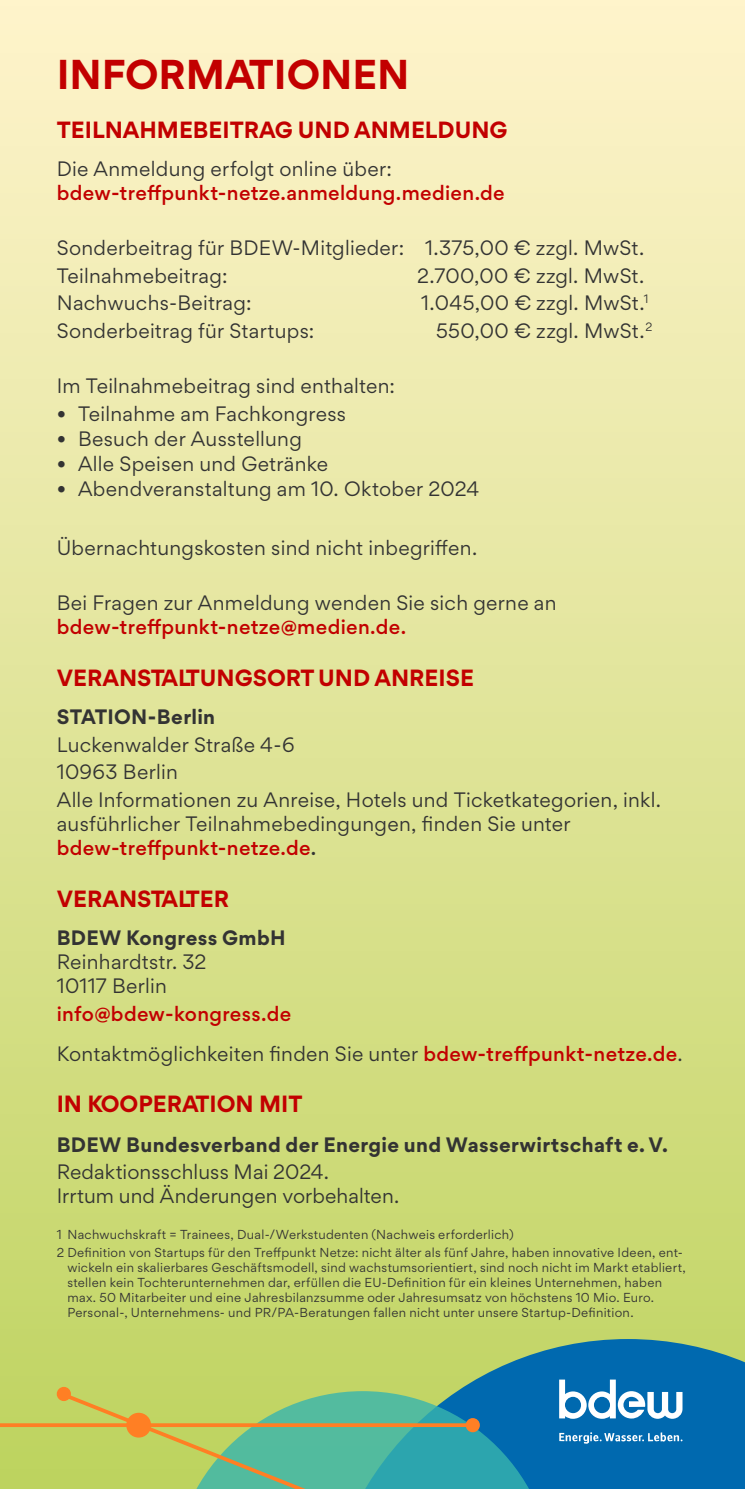
<style>
.page{position:relative;width:745px;height:1489px;background:#fff}
.page>*{position:absolute;margin:0;border:0;box-sizing:border-box;transform-origin:0 0}
.t1{font:700 40px "Gordita";color:#c20000}
.t2{font:700 22.5px "Gordita";color:#c20000}
.t3{font:20px/27.5px "Gordita";letter-spacing:.015em;color:#333}
.t4{font:500 20px/39.2px "Gordita";letter-spacing:.015em;color:#c20000}
.t5{font:700 20px "Gordita";letter-spacing:.015em;color:#333}
.t6{font:12.5px/15px "Gordita";letter-spacing:.025em;color:#333}
.s1{font-weight:500;color:#c20000}
.s2{font-weight:500}
.s3{font-weight:400;color:#333}
</style>
<div class="page">
<div style="left:0;top:0;width:744px;height:1488px;background:linear-gradient(to bottom,#fff4cd,#bfd360)"></div>
<svg style="left:322px;top:1338px;width:422px;height:150px;fill:#0069af"></svg>
<svg style="left:646px;top:1431px;width:36px;height:12px"></svg>
<svg style="left:558px;top:1379px;width:124px;height:39px"></svg>
<hr style="left:0;top:1423px;width:473px;height:3px;background:#ff7f24">
<div style="left:57px;top:1386px;width:14px;height:14px;border:2px solid #ff7f24;border-radius:50%"></div>
<svg style="left:59px;top:1389px;width:587px;height:99px"></svg>
<div style="left:127px;top:1413px;width:23px;height:23px;background:#ff7f24;border-radius:50%"></div>
<div style="left:126px;top:1412px;width:25px;height:25px;border:2px solid #ff7f24;border-radius:50%"></div>
<h1 class="t1" style="left:57px;top:45px;width:354px">INFORMATIONEN</h1>
<p class="t2" style="left:57px;top:113px;width:452px">TEILNAHMEBEITRAG UND ANMELDUNG</p>
<p class="t3" style="left:57px;top:155px;width:336px">Die Anmeldung erfolgt online über:</p>
<p class="t4" style="left:57px;top:173px;width:449px">bdew-treffpunkt-netze.anmeldung.medien.de</p>
<p class="t3" style="left:57px;top:234px;width:588px">Sonderbeitrag für BDEW-Mitglieder: 1.375,00 € zzgl. MwSt.<br>Teilnahmebeitrag:</p>
<p class="t3" style="left:417px;top:261px;width:228px">2.700,00 € zzgl. MwSt.</p>
<p class="t3" style="left:57px;top:289px;width:196px">Nachwuchs-Beitrag:</p>
<p class="t3" style="left:421px;top:289px;width:228px">1.045,00 € zzgl. MwSt.<sup>1</sup></p>
<p class="t3" style="left:57px;top:316px;width:259px">Sonderbeitrag für Startups:</p>
<p class="t3" style="left:435px;top:316px;width:218px">550,00 € zzgl. MwSt.<sup>2</sup></p>
<p class="t3" style="left:57px;top:371px;width:339px">Im Teilnahmebeitrag sind enthalten:</p>
<p class="t3" style="left:57px;top:400px;width:291px">• Teilnahme am Fachkongress</p>
<p class="t3" style="left:57px;top:425px;width:246px">• Besuch der Ausstellung</p>
<p class="t3" style="left:57px;top:450px;width:272px">• Alle Speisen und Getränke</p>
<p class="t3" style="left:57px;top:475px;width:424px">• Abendveranstaltung am 10. Oktober 2024</p>
<p class="t3" style="left:57px;top:534px;width:422px">Übernachtungskosten sind nicht inbegriffen.</p>
<p class="t3" style="left:57px;top:589px;width:501px">Bei Fragen zur Anmeldung wenden Sie sich gerne an</p>
<p class="t4" style="left:57px;top:607px;width:350px">bdew-treffpunkt-netze@medien.de.</p>
<p class="t2" style="left:57px;top:661px;width:418px">VERANSTALTUNGSORT UND ANREISE</p>
<p class="t5" style="left:57px;top:702px;width:160px">STATION-Berlin</p>
<p class="t3" style="left:57px;top:730px;width:605px">Luckenwalder Straße 4-6<br>10963 Berlin<br>Alle Informationen zu Anreise, Hotels und Ticketkategorien, inkl.</p>
<p class="t3" style="left:57px;top:811px;width:515px;line-height:24px">ausführlicher Teilnahmebedingungen, finden Sie unter <span class="s1">bdew-treffpunkt-netze.de</span><span class="s2">.</span></p>
<p class="t2" style="left:57px;top:881px;width:174px">VERANSTALTER</p>
<p class="t5" style="left:57px;top:922px;width:230px">BDEW Kongress GmbH</p>
<p class="t3" style="left:57px;top:949px;width:151px;line-height:24px">Reinhardtstr. 32<br>10117 Berlin</p>
<p class="t4" style="left:57px;top:994px;width:627px">info@bdew-kongress.de<br><span class="s3">Kontaktmöglichkeiten finden Sie unter</span> bdew-treffpunkt-netze.de<span class="s3">.</span></p>
<p class="t2" style="left:57px;top:1087px;width:247px">IN KOOPERATION MIT</p>
<p class="t5" style="left:57px;top:1129px;width:612px">BDEW Bundesverband der Energie und Wasserwirtschaft e. V.</p>
<p class="t3" style="left:57px;top:1159px;width:344px;line-height:24px">Redaktionsschluss Mai 2024.<br>Irrtum und Änderungen vorbehalten.</p>
<p class="t6" style="left:57px;top:1224px;width:627px;line-height:18.5px">1 Nachwuchskraft = Trainees, Dual-/Werkstudenten (Nachweis erforderlich)<br>2 Definition von Startups für den Treffpunkt Netze: nicht älter als fünf Jahre, haben innovative Ideen, ent-</p>
<p class="t6" style="left:67px;top:1259px;width:619px">wickeln ein skalierbares Geschäftsmodell, sind wachstumsorientiert, sind noch nicht im Markt etabliert, stellen kein Tochterunternehmen dar, erfüllen die EU-Definition für ein kleines Unternehmen, haben max. 50 Mitarbeiter und eine Jahresbilanzsumme oder Jahresumsatz von höchstens 10 Mio. Euro.<br>Personal-, Unternehmens- und PR/PA-Beratungen fallen nicht unter unsere Startup-Definition.</p>
</div>
